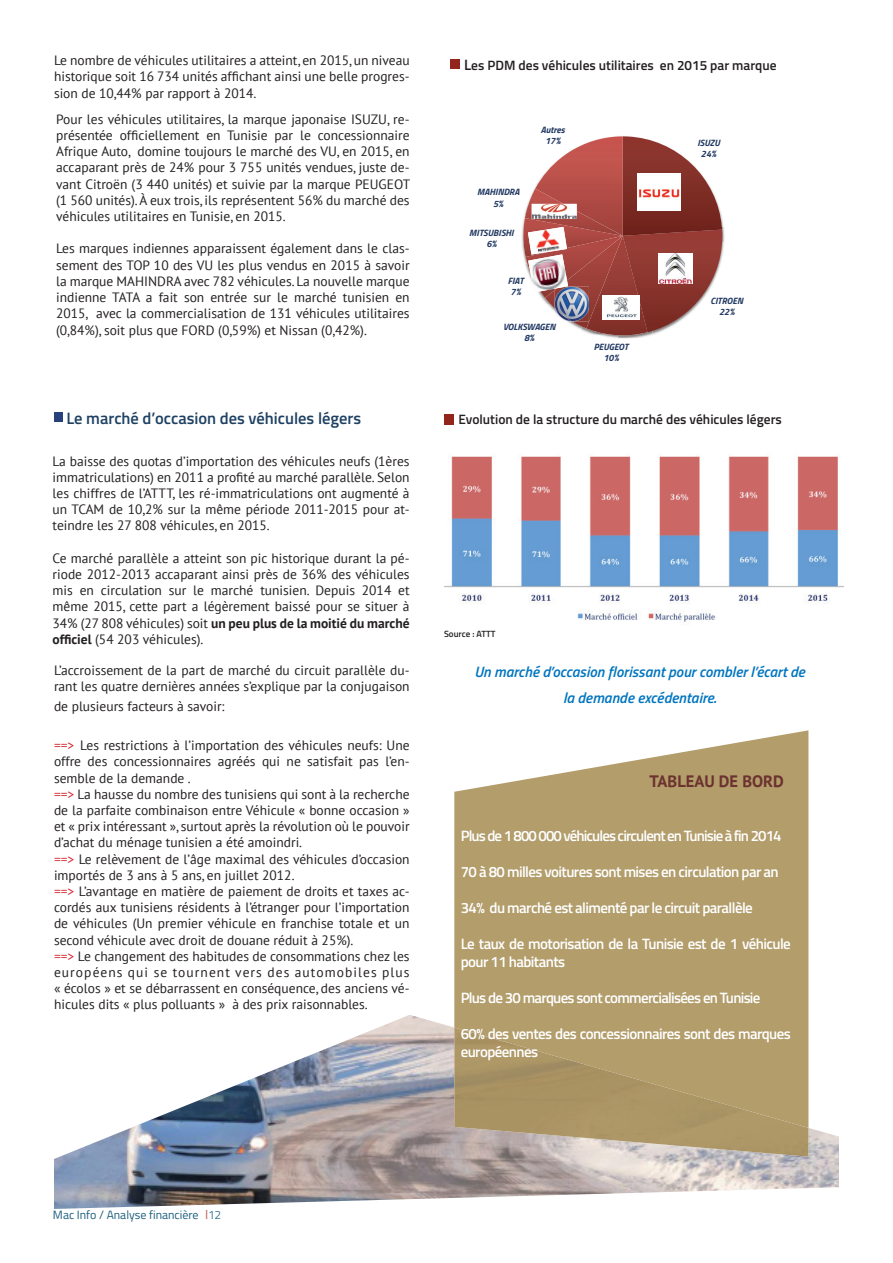
<style>
.page{position:relative;width:893px;height:1263px;background:#fff}
.page>*{position:absolute;margin:0;border:0;box-sizing:border-box;transform-origin:0 0}
.t1{font:600 16.5px "Titillium";color:#1e4163}
.t2{font:700 16.5px "PT Sans";color:#6b322f}
.t3{font:600 15px/18px "Titillium";letter-spacing:-.04em;color:#fff}
.t4{font:italic 600 15px/25.5px "Titillium";color:#0075bf;text-align:center}
.t5{font:600 15px "Titillium";letter-spacing:-.06em;color:#fff}
.t6{font:13.5px/16.2px "PT Sans";color:#231f20;text-align:justify}
.t7{font:600 13.5px "Titillium";color:#231f20}
.t8{font:12px "Titillium";color:#1e5f80}
.t9{font:italic 700 9.15px/11.1px "Titillium";color:#233a64;text-align:center}
.t10{font:600 9px "Titillium";color:#231f20}
.s1{font-family:"Minion Pro"}
.s2{font-size:15px}
.s3{font-weight:700}
.s4{color:#d1232a}
.s5{font-weight:300}
</style>
<div class="page">
<img style="left:54px;top:1015px;width:785px;height:194px">
<svg style="left:454px;top:730px;width:354px;height:297px;background:#baa77a"></svg>
<img style="left:454px;top:1027px;width:354px;height:130px">
<div style="left:54px;top:412px;width:8px;height:9px;background:#26417c"></div>
<div style="left:444px;top:414px;width:10px;height:11px;background:#93261c"></div>
<img style="left:444px;top:456px;width:399px;height:166px">
<img style="left:600px;top:335px;width:31px;height:4px">
<img style="left:618px;top:335px;width:33px;height:3px">
<svg style="left:522px;top:136px;width:203px;height:199px"></svg>
<img style="left:550px;top:248px;width:17px;height:4px">
<img style="left:532px;top:204px;width:45px;height:15px">
<img style="left:563px;top:204px;width:14px;height:7px">
<div style="left:450px;top:59px;width:9px;height:10px;background:#93261c"></div>
<p class="t6" style="left:54px;top:52px;width:357px">Le nombre de véhicules utilitaires a atteint, en 2015, un niveau historique soit 16 734 unités affichant ainsi une belle progres&shy;sion de 10,44% par rapport à 2014<span class="s1">.</span></p>
<p class="t6" style="left:56px;top:111px;width:356px">Pour les véhicules utilitaires, la marque japonaise ISUZU, re&shy;présentée officiellement en Tunisie par le concessionnaire Afrique Auto, domine toujours le marché des VU, en 2015, en accaparant près de 24% pour 3 755 unités vendues, juste de&shy;vant Citroën (3 440 unités) et suivie par la marque PEUGEOT (1 560 unités). À eux trois, ils représentent 56% du marché des véhicules utilitaires en Tunisie, en 2015.</p>
<p class="t6" style="left:56px;top:240px;width:355px">Les marques indiennes apparaissent également dans le clas&shy;sement des TOP 10 des VU les plus vendus en 2015 à savoir la marque MAHINDRA avec 782 véhicules. La nouvelle marque indienne TATA a fait son entrée sur le marché tunisien en 2015, avec la commercialisation de 131 véhicules utilitaires (0,84%), soit plus que FORD (0,59%) et Nissan (0,42%).</p>
<p class="t7" style="left:464px;top:55px;width:314px"><span class="s2">L</span>es PDM des véhicules utilitaires en 2015 par marque</p>
<p class="t9" style="left:541px;top:123px;width:26px">Autres<br>17%</p>
<p class="t9" style="left:477px;top:186px;width:44px">MAHINDRA<br>5%</p>
<p class="t9" style="left:469px;top:227px;width:46px">MITSUBISHI<br>6%</p>
<p class="t9" style="left:508px;top:275px;width:17px">FIAT<br>7%</p>
<p class="t9" style="left:503px;top:320px;width:54px">VOLKSWAGEN<br>8%</p>
<p class="t9" style="left:594px;top:340px;width:36px">PEUGEOT<br>10%</p>
<p class="t9" style="left:697px;top:137px;width:24px">ISUZU<br>24%</p>
<p class="t9" style="left:711px;top:295px;width:34px">CITROEN<br>22%</p>
<p class="t1" style="left:66px;top:406px;width:296px">Le marché d’occasion des véhicules légers</p>
<p class="t7" style="left:458px;top:409px;width:325px">Evolution de la structure du marché des véhicules légers</p>
<p class="t6" style="left:53px;top:452px;width:359px">La baisse des quotas d’importation des véhicules neufs (1ères immatriculations) en 2011 a profité au marché parallèle. Selon les chiffres de l’ATTT, les ré-immatriculations ont augmenté à un TCAM de 10,2% sur la même période 2011-2015 pour at&shy;teindre les 27 808 véhicules, en 2015.</p>
<p class="t6" style="left:53px;top:550px;width:359px">Ce marché parallèle a atteint son pic historique durant la pé&shy;riode 2012-2013 accaparant ainsi près de 36% des véhicules mis en circulation sur le marché tunisien. Depuis 2014 et même 2015, cette part a légèrement baissé pour se situer à 34% (27 808 véhicules) soit <span class="s3">un peu plus de la moitié du marché officiel</span> (54 203 véhicules).</p>
<p class="t6" style="left:54px;top:661px;width:357px">L’accroissement de la part de marché du circuit parallèle du&shy;rant les quatre dernières années s’explique par la conjugaison</p>
<p class="t6" style="left:54px;top:697px;width:172px">de plusieurs facteurs à savoir:</p>
<p class="t6" style="left:54px;top:737px;width:357px;text-align:left"><span class="s4">==&gt;</span> Les restrictions à l’importation des véhicules neufs: Une offre des concessionnaires agréés qui ne satisfait pas l’en&shy;semble de la demande .<br><span class="s4">==&gt;</span> La hausse du nombre des tunisiens qui sont à la recherche de la parfaite combinaison entre Véhicule « bonne occasion » et « prix intéressant », surtout après la révolution où le pouvoir d’achat du ménage tunisien a été amoindri.<br><span class="s4">==&gt;</span> Le relèvement de l’âge maximal des véhicules d’occasion importés de 3 ans à 5 ans, en juillet 2012.<br><span class="s4">==&gt;</span> L’avantage en matière de paiement de droits et taxes ac&shy;cordés aux tunisiens résidents à l’étranger pour l’importation de véhicules (Un premier véhicule en franchise totale et un second véhicule avec droit de douane réduit à 25%).<br><span class="s4">==&gt;</span> Le changement des habitudes de consommations chez les européens qui se tournent vers des automobiles plus « écolos » et se débarrassent en conséquence, des anciens vé&shy;hicules dits « plus polluants » à des prix raisonnables.</p>
<p class="t10" style="left:444px;top:627px;width:53px">Source : ATTT</p>
<p class="t4" style="left:474px;top:658px;width:332px">Un marché d’occasion florissant pour combler l’écart de la demande excédentaire.</p>
<p class="t2" style="left:649px;top:770px;width:136px">TABLEAU DE BORD</p>
<p class="t5" style="left:461px;top:825px;width:322px">Plus de 1 800 000 véhicules circulent en Tunisie à fin 2014</p>
<p class="t3" style="left:461px;top:862px;width:319px">70 à 80 milles voitures sont mises en circulation par an</p>
<p class="t3" style="left:461px;top:898px;width:294px">34% du marché est alimenté par le circuit parallèle</p>
<p class="t3" style="left:461px;top:934px;width:332px">Le taux de motorisation de la Tunisie est de 1 véhicule pour 11 habitants</p>
<p class="t3" style="left:461px;top:988px;width:301px">Plus de 30 marques sont commercialisées en Tunisie</p>
<p class="t3" style="left:461px;top:1024px;width:332px">60% des ventes des concessionnaires sont des marques européennes</p>
<p class="t8" style="left:53px;top:1206px;width:170px">Mac Info / Analyse financière <span class="s5">12</span></p>
</div>
